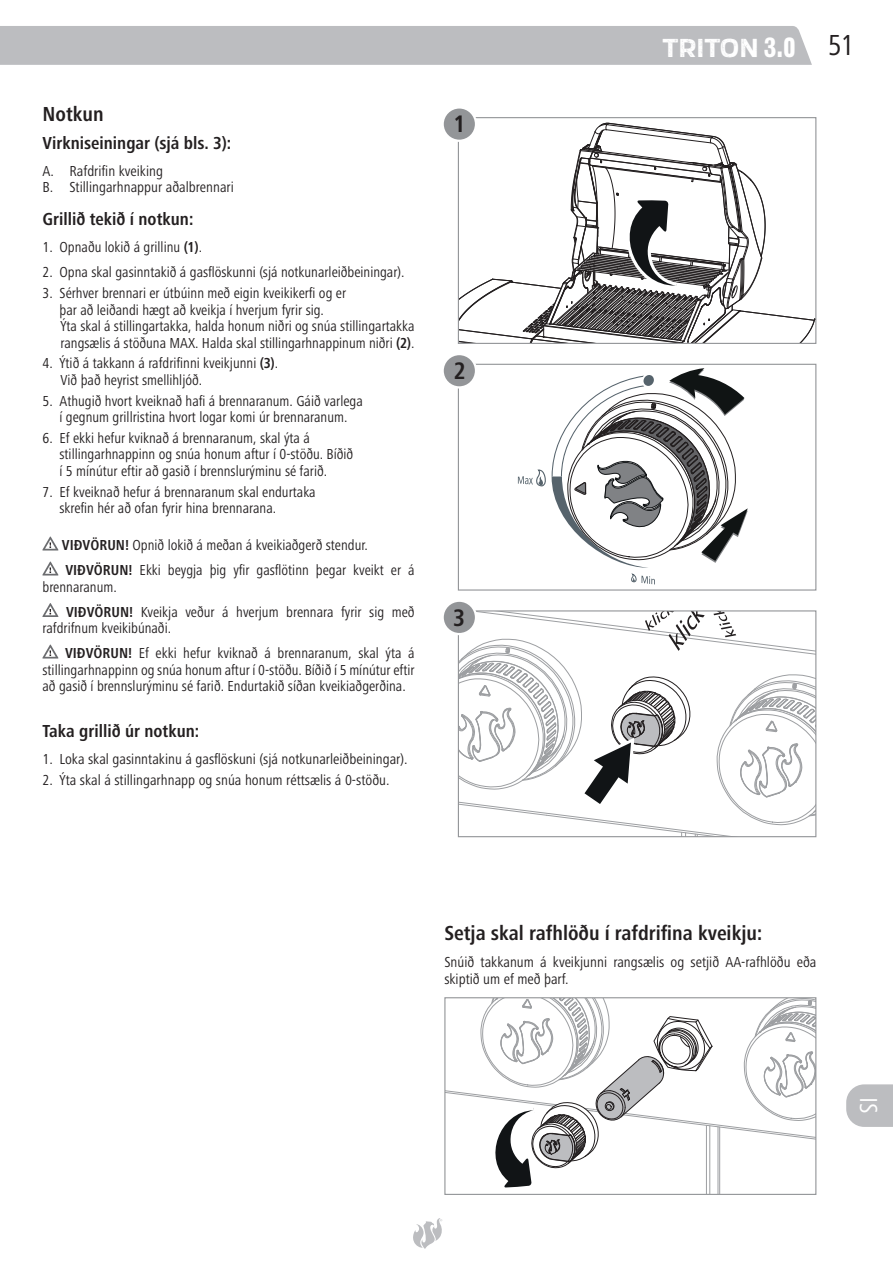
<style>
.page{position:relative;width:893px;height:1263px;background:#fff}
.page>*{position:absolute;margin:0;border:0;box-sizing:border-box;transform-origin:0 0}
.t1{font:700 27px "Scarlet Wood";color:#fff}
.t2{font:condensed 25.5px "Frutiger Next LTW1 G";color:#fff}
.Ueberschrift_1{font:700 condensed 24.75px "Frutiger Next LTW1 G";color:#231f20}
.Ueberschrift_1-2{font:700 condensed 21px "Frutiger Next LTW1 G";color:#231f20}
.Ueberschrift_1-3{font:700 condensed 18px "Frutiger Next LTW1 G";color:#231f20}
.Standard{font:condensed 15px/16.5px "Frutiger Next LTW1 G";color:#231f20}
.Standard_fett{font:condensed 15px/16.5px "Frutiger Next LTW1 G";color:#231f20}
.Ueberschrift_1-4{font:condensed 15px/16.5px "Frutiger Next LTW1 G";color:#231f20}
.s1{font-weight:700}
.s2{font-family:"Railroad Gothic ATF";font-weight:400}
.s3{font-family:"Frutiger Next LTW1 G";font-weight:400;font-stretch:condensed;font-size:30px;color:#231f20}
</style>
<div class="page">
<svg style="left:444px;top:997px;width:373px;height:198px"></svg>
<svg style="left:457px;top:117px;width:360px;height:227px"></svg>
<div style="left:443px;top:107px;width:33px;height:34px;background:#939598;border-radius:50%"></div>
<div style="left:442px;top:106px;width:35px;height:36px;border:2px solid #fff;border-radius:50%"></div>
<svg style="left:457px;top:363px;width:360px;height:228px"></svg>
<div style="left:443px;top:354px;width:33px;height:33px;background:#939598;border-radius:50%"></div>
<div style="left:442px;top:353px;width:35px;height:36px;border:2px solid #fff;border-radius:50%"></div>
<svg style="left:457px;top:610px;width:360px;height:228px"></svg>
<div style="left:443px;top:601px;width:33px;height:33px;background:#939598;border-radius:50%"></div>
<div style="left:442px;top:600px;width:35px;height:35px;border:2px solid #fff;border-radius:50%"></div>
<svg style="left:43px;top:537px;width:15px;height:13px"></svg>
<svg style="left:43px;top:562px;width:15px;height:13px"></svg>
<svg style="left:43px;top:603px;width:15px;height:14px"></svg>
<svg style="left:43px;top:645px;width:15px;height:13px"></svg>
<div style="left:0;top:26px;width:812px;height:39px;background:#bcbdc0"></div>
<svg style="left:413px;top:1218px;width:29px;height:31px"></svg>
<svg style="left:846px;top:1084px;width:47px;height:43px;background:#c1c2c5"></svg>
<p class="Ueberschrift_1-2" style="left:43px;top:102px;width:63px">Notkun</p>
<p class="Ueberschrift_1-3" style="left:43px;top:132px;width:190px">Virkniseiningar (sjá bls. 3):</p>
<p class="Standard" style="left:43px;top:162px;width:122px">A. Rafdrifin kveiking</p>
<p class="Standard" style="left:43px;top:179px;width:193px">B. Stillingarhnappur aðalbrennari</p>
<p class="Ueberschrift_1-3" style="left:43px;top:209px;width:152px">Grillið tekið í notkun:</p>
<p class="Standard" style="left:43px;top:239px;width:161px">1. Opnaðu lokið á grillinu <span class="s1">(1)</span>.</p>
<p class="Standard" style="left:43px;top:264px;width:364px">2. Opna skal gasinntakið á gasflöskunni (sjá notkunarleiðbeiningar).</p>
<p class="Standard" style="left:43px;top:285px;width:305px;text-align:center">3. Sérhver brennari er útbúinn með eigin kveikikerfi og er þar að leiðandi hægt að kveikja í hverjum fyrir sig.</p>
<p class="Standard_fett" style="left:61px;top:318px;width:356px">Ýta skal á stillingartakka, halda honum niðri og snúa stillingartakka rangsælis á stöðuna MAX. Halda skal stillingarhnappinum niðri <span class="s1">(2)</span>.</p>
<p class="Standard" style="left:43px;top:355px;width:237px">4. Ýtið á takkann á rafdrifinni kveikjunni <span class="s1">(3)</span>.</p>
<p class="Standard_fett" style="left:61px;top:372px;width:143px">Við það heyrist smellihljóð.</p>
<p class="Standard" style="left:43px;top:392px;width:322px;text-align:center">5. Athugið hvort kveiknað hafi á brennaranum. Gáið varlega í gegnum grillristina hvort logar komi úr brennaranum.</p>
<p class="Standard" style="left:60px;top:430px;width:295px;text-indent:-17px">6. Ef ekki hefur kviknað á brennaranum, skal ýta á stillingarhnappinn og snúa honum aftur í 0-stöðu. Bíðið í 5 mínútur eftir að gasið í brennslurýminu sé farið.</p>
<p class="Standard" style="left:60px;top:483px;width:258px;text-indent:-17px">7. Ef kveiknað hefur á brennaranum skal endurtaka skrefin hér að ofan fyrir hina brennarana.</p>
<p class="Standard" style="left:62px;top:537px;width:308px"><span class="s1">VIÐVÖRUN!</span> Opnið lokið á meðan á kveikiaðgerð stendur.</p>
<p class="Standard" style="left:43px;top:562px;width:374px;text-indent:23px"><span class="s1">VIÐVÖRUN!</span> Ekki beygja þig yfir gasflötinn þegar kveikt er á brennaranum.</p>
<p class="Standard" style="left:43px;top:604px;width:374px;text-indent:24px"><span class="s1">VIÐVÖRUN!</span> Kveikja veður á hverjum brennara fyrir sig með rafdrifnum kveikibúnaði.</p>
<p class="Standard" style="left:43px;top:645px;width:374px;text-align:justify;text-indent:23px"><span class="s1">VIÐVÖRUN!</span> Ef ekki hefur kviknað á brennaranum, skal ýta á stillingarhnappinn og snúa honum aftur í 0-stöðu. Bíðið í 5 mínútur eftir að gasið í brennslurýminu sé farið. Endurtakið síðan kveikiaðgerðina.</p>
<p class="Ueberschrift_1-3" style="left:43px;top:721px;width:158px">Taka grillið úr notkun:</p>
<p class="Standard" style="left:43px;top:751px;width:367px">1. Loka skal gasinntakinu á gasflöskuni (sjá notkunarleiðbeiningar).</p>
<p class="Standard" style="left:43px;top:772px;width:349px">2. Ýta skal á stillingarhnapp og snúa honum réttsælis á 0-stöðu.</p>
<p class="Ueberschrift_1" style="left:453px;top:110px;width:14px">1</p>
<p class="Ueberschrift_1" style="left:454px;top:356px;width:14px">2</p>
<p class="Ueberschrift_1" style="left:453px;top:603px;width:14px">3</p>
<h1 class="t1" style="left:662px;top:29px;width:193px">TRITON <span class="s2">3.0</span> <span class="s3">51</span></h1>
<p class="Ueberschrift_1-2" style="left:444px;top:921px;width:319px">Setja skal rafhlöðu í rafdrifina kveikju:</p>
<p class="Ueberschrift_1-4" style="left:444px;top:954px;width:374px">Snúið takkanum á kveikjunni rangsælis og setjið AA-rafhlöðu eða skiptið um ef með þarf.</p>
<h2 class="t2" style="left:883px;top:1097px;width:18px;rotate:90deg">IS</h2>
</div>
